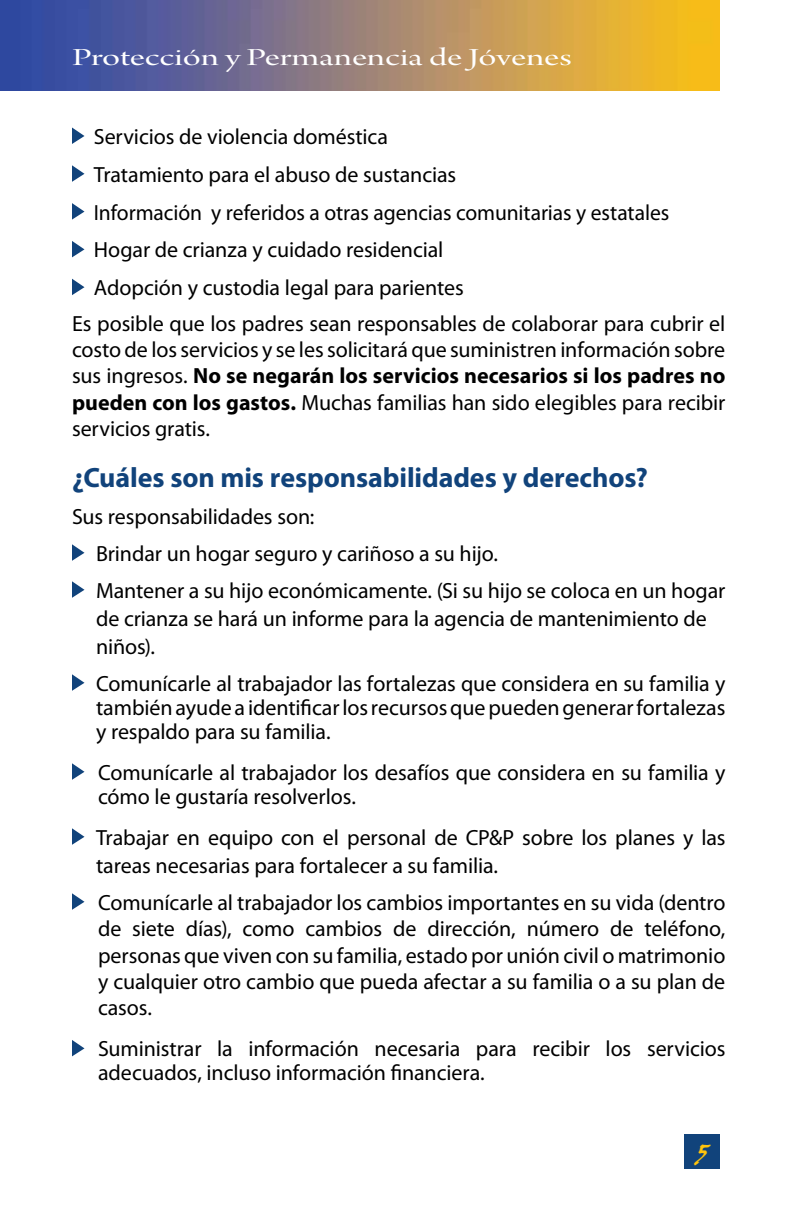
<style>
.page{position:relative;width:792px;height:1224px;background:#fff}
.page>*{position:absolute;margin:0;border:0;box-sizing:border-box;transform-origin:0 0}
.t1{font:700 28px "Myriad Pro";letter-spacing:-.005em;color:#11437b}
.t2{font:28px "Viner Hand ITC";color:#ffc40c}
.t3{font:26px "Arno Pro Display";color:#fff;scale:1.5 1}
.t4{font:22px/26.4px "Myriad Pro";letter-spacing:-.005em;color:#000}
.s1{font-weight:700}
</style>
<div class="page">
<img style="left:0;top:0;width:720px;height:91px">
<div style="left:684px;top:1135px;width:36px;height:34px;background:#11437b"></div>
<svg style="left:72px;top:127px;width:12px;height:17px"></svg>
<svg style="left:72px;top:165px;width:12px;height:17px"></svg>
<svg style="left:72px;top:203px;width:12px;height:17px"></svg>
<svg style="left:72px;top:241px;width:12px;height:16px"></svg>
<svg style="left:72px;top:279px;width:12px;height:16px"></svg>
<svg style="left:72px;top:544px;width:12px;height:17px"></svg>
<svg style="left:72px;top:581px;width:12px;height:17px"></svg>
<svg style="left:72px;top:674px;width:12px;height:17px"></svg>
<svg style="left:72px;top:763px;width:12px;height:17px"></svg>
<svg style="left:72px;top:828px;width:12px;height:17px"></svg>
<svg style="left:72px;top:893px;width:12px;height:17px"></svg>
<svg style="left:72px;top:1040px;width:12px;height:16px"></svg>
<p class="t3" style="left:72px;top:43px;width:335px">Protección y Permanencia de Jóvenes</p>
<p class="t4" style="left:94px;top:117px;width:577px;line-height:37.8px">Servicios de violencia doméstica<br>Tratamiento para el abuso de sustancias<br>Información y referidos a otras agencias comunitarias y estatales Hogar de crianza y cuidado residencial<br>Adopción y custodia legal para parientes</p>
<p class="t4" style="left:72px;top:310px;width:655px;text-align:justify">Es posible que los padres sean responsables de colaborar para cubrir el costo de los servicios y se les solicitará que suministren información sobre sus ingresos. <span class="s1">No se negarán los servicios necesarios si los padres no pueden con los gastos.</span> Muchas familias han sido elegibles para recibir servicios gratis.</p>
<p class="t1" style="left:72px;top:459px;width:577px">¿Cuáles son mis responsabilidades y derechos?</p>
<p class="t4" style="left:96px;top:498px;width:631px;line-height:37px;text-indent:-24px">Sus responsabilidades son:<br>Brindar un hogar seguro y cariñoso a su hijo.<br>Mantener a su hijo económicamente. (Si su hijo se coloca en un hogar</p>
<p class="t4" style="left:96px;top:604px;width:612px;line-height:28px">de crianza se hará un informe para la agencia de mantenimiento de niños).</p>
<p class="t4" style="left:96px;top:671px;width:631px;line-height:24px;text-align:justify">Comunícarle al trabajador las fortalezas que considera en su familia y también ayude a identificar los recursos que pueden generar fortalezas y respaldo para su familia.</p>
<p class="t4" style="left:98px;top:760px;width:629px;line-height:24px">Comunícarle al trabajador los desafíos que considera en su familia y cómo le gustaría resolverlos.</p>
<p class="t4" style="left:96px;top:823px;width:631px;line-height:28px">Trabajar en equipo con el personal de CP&amp;P sobre los planes y las tareas necesarias para fortalecer a su familia.</p>
<p class="t4" style="left:98px;top:889px;width:629px;text-align:justify">Comunícarle al trabajador los cambios importantes en su vida (dentro de siete días), como cambios de dirección, número de teléfono, personas que viven con su familia, estado por unión civil o matrimonio y cualquier otro cambio que pueda afectar a su familia o a su plan de casos.</p>
<p class="t4" style="left:98px;top:1037px;width:629px;line-height:24px">Suministrar la información necesaria para recibir los servicios adecuados, incluso información financiera.</p>
<p class="t2" style="left:696px;top:1137px;width:14px">5</p>
</div>
